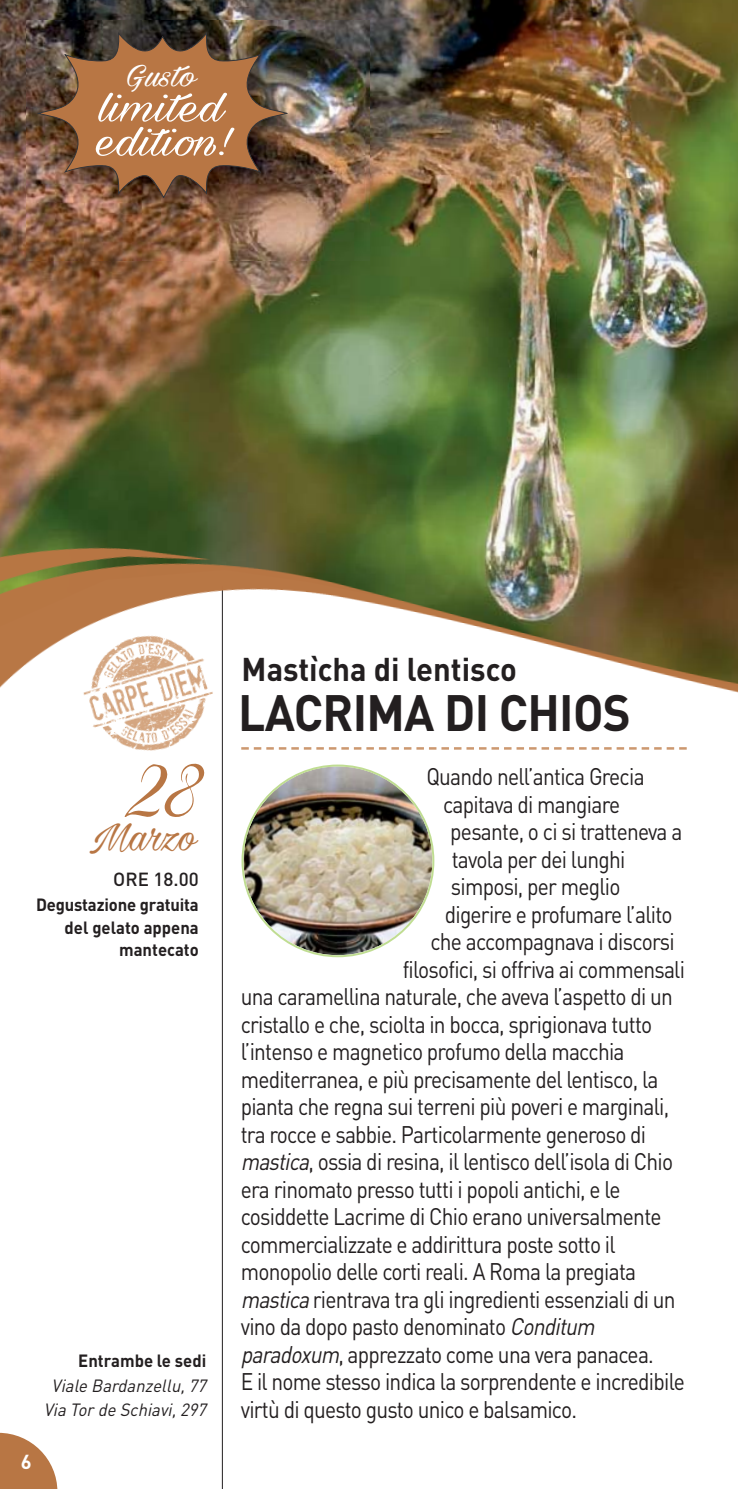
<style>
.page{position:relative;width:738px;height:1489px;background:#fff}
.page>*{position:absolute;margin:0;border:0;box-sizing:border-box;transform-origin:0 0}
.t1{font:90px "SCRIPT9";color:#b87644}
.t2{font:700 50.5px "DIN";letter-spacing:-.015em;color:#231f20;scale:.94 1}
.t3{font:47.5px/34.2px "Milasian Circa PERSONAL";letter-spacing:.005em;color:#fff;scale:1.21 1}
.t4{font:45px "Milasian Circa PERSONAL";color:#b87644}
.t5{font:35px "Milasian Circa PERSONAL";color:#fff;scale:1.21 1}
.t6{font:700 32.5px "DIN";color:#231f20;scale:.95 1}
.t7{font:23.75px "DIN";letter-spacing:-.035em;color:#231f20;scale:.88 1}
.t8{font:700 20px "DIN";color:#fff}
.t9{font:500 18.75px "DIN";color:#231f20}
.t10{font:700 17.5px/22.5px "DIN";color:#231f20;text-align:right;scale:.95 1}
.t11{font:italic 17.5px/25px "DIN";color:#231f20;text-align:center;scale:.95 1}
.s1{font-style:italic}
</style>
<div class="page">
<hr style="left:222px;top:585px;width:1px;height:903px;background:#231f20">
<svg style="left:0;top:1432px;width:57px;height:56px"></svg>
<img style="left:0;top:0;width:737px;height:544px">
<svg style="left:241px;top:747px;width:445px;height:2px"></svg>
<img style="left:0;top:544px;width:737px;height:148px">
<img style="left:241px;top:764px;width:193px;height:193px">
<img style="left:68px;top:614px;width:160px;height:155px">
<img style="left:27px;top:21px;width:342px;height:240px">
<img style="left:38px;top:33px;width:249px;height:165px">
<h3 class="t5" style="left:127px;top:53px;width:57px">Gusto</h3>
<h3 class="t3" style="left:96px;top:87px;width:110px">limited edition!</h3>
<h3 class="t6" style="left:241px;top:657px;width:291px">Mastìcha di lentisco</h3>
<h1 class="t1" style="left:122px;top:733px;width:76px">28</h1>
<h3 class="t4" style="left:90px;top:807px;width:106px">Marzo</h3>
<p class="t9" style="left:113px;top:872px;width:87px">ORE 18.00</p>
<p class="t10" style="left:36px;top:895px;width:173px">Degustazione gratuita del gelato appena mantecato</p>
<p class="t10" style="left:78px;top:1350px;width:136px">Entrambe le sedi</p>
<p class="t11" style="left:44px;top:1374px;width:176px">Viale Bardanzellu,77<br>Via Tor de Schiavi,297</p>
<p class="t8" style="left:21px;top:1454px;width:12px">6</p>
<h2 class="t2" style="left:238px;top:695px;width:419px">LACRIMA DI CHIOS</h2>
<p class="t7" style="left:426px;top:768px;width:249px">Quando nell’antica Grecia</p>
<p class="t7" style="left:443px;top:795px;width:202px">capitava di mangiare</p>
<p class="t7" style="left:450px;top:823px;width:265px">pesante, o ci si tratteneva a</p>
<p class="t7" style="left:451px;top:850px;width:198px">tavola per dei lunghi</p>
<p class="t7" style="left:450px;top:878px;width:194px">simposi, per meglio</p>
<p class="t7" style="left:444px;top:905px;width:260px">digerire e profumare l’alito</p>
<p class="t7" style="left:430px;top:933px;width:279px">che accompagnava i discorsi</p>
<p class="t7" style="left:402px;top:960px;width:322px">filosofici, si offriva ai commensali</p>
<p class="t7" style="left:240px;top:988px;width:492px">una caramellina naturale, che aveva l’aspetto di un</p>
<p class="t7" style="left:240px;top:1015px;width:468px">cristallo e che, sciolta in bocca, sprigionava tutto</p>
<p class="t7" style="left:240px;top:1043px;width:437px">l’intenso e magnetico profumo della macchia</p>
<p class="t7" style="left:240px;top:1070px;width:476px">mediterranea, e più precisamente del lentisco, la</p>
<p class="t7" style="left:240px;top:1098px;width:488px">pianta che regna sui terreni più poveri e marginali,</p>
<p class="t7" style="left:240px;top:1125px;width:462px">tra rocce e sabbie. Particolarmente generoso di</p>
<p class="t7" style="left:240px;top:1153px;width:492px"><span class="s1">mastica</span>, ossia di resina, il lentisco dell’isola di Chio</p>
<p class="t7" style="left:240px;top:1180px;width:432px">era rinomato presso tutti i popoli antichi, e le</p>
<p class="t7" style="left:240px;top:1208px;width:479px">cosiddette Lacrime di Chio erano universalmente</p>
<p class="t7" style="left:240px;top:1235px;width:427px">commercializzate e addirittura poste sotto il</p>
<p class="t7" style="left:240px;top:1263px;width:450px">monopolio delle corti reali. A Roma la pregiata</p>
<p class="t7" style="left:240px;top:1290px;width:495px"><span class="s1">mastica</span>rientrava tra gli ingredienti essenziali di un</p>
<p class="t7" style="left:240px;top:1318px;width:408px">vino da dopo pasto denominato <span class="s1">Conditum</span></p>
<p class="t7" style="left:240px;top:1345px;width:470px"><span class="s1">paradoxum</span>, apprezzato come una vera panacea.</p>
<p class="t7" style="left:240px;top:1373px;width:505px">E il nome stesso indica la sorprendente e incredibile</p>
<p class="t7" style="left:240px;top:1400px;width:383px">virtù di questo gusto unico e balsamico.</p>
</div>
